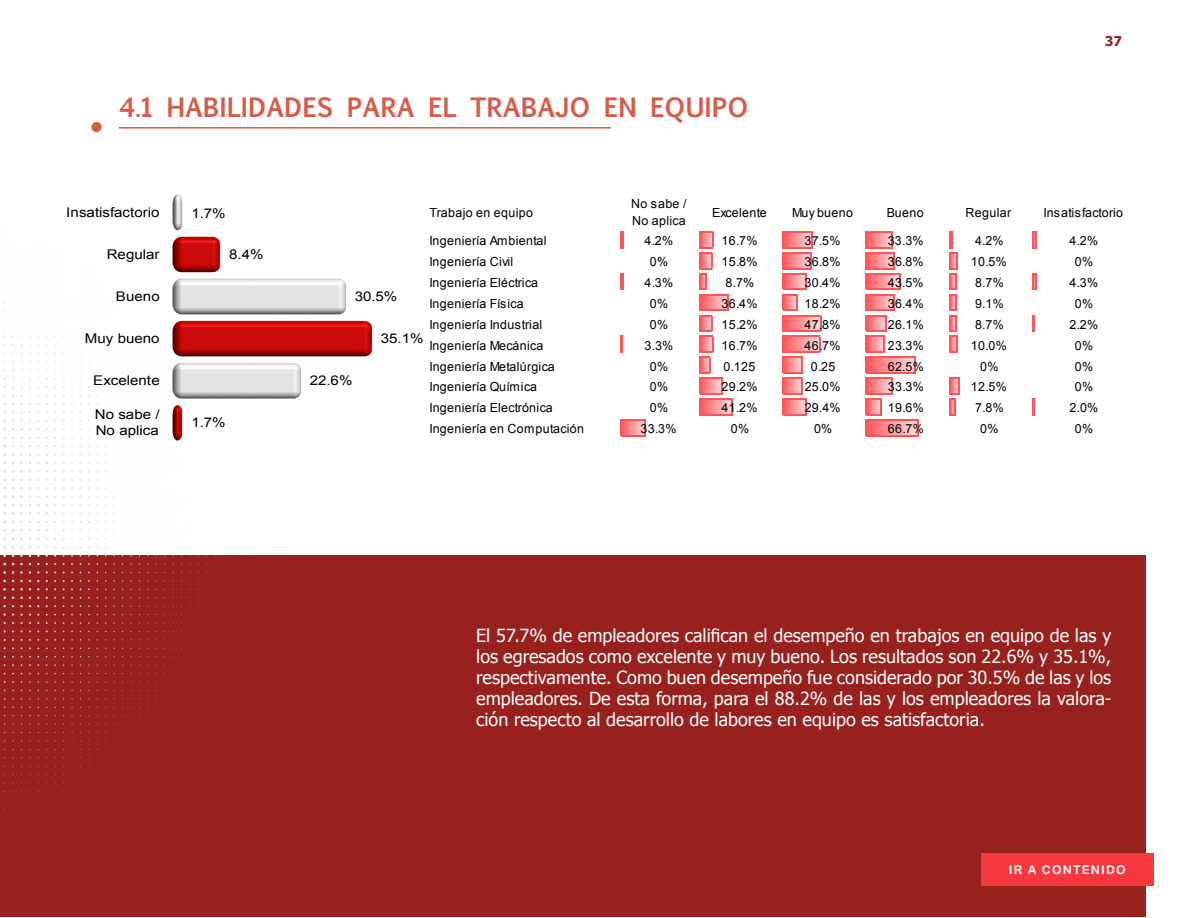
<style>
.page{position:relative;width:1188px;height:918px;background:#fff}
.page>*{position:absolute;margin:0;border:0;box-sizing:border-box;transform-origin:0 0}
.TITULOS{font:700 25.5px "Euphemia UCAS";color:#d75b48}
.t1{font:18px/21px "Tahoma";color:#fff;text-align:justify}
.t2{font:700 13.5px "Tahoma";color:#98211e}
.t3{font:13.35px/15.5px "Arial";color:#000;scale:1.13 1}
.t4{font:12.6px/16.6px "Arial";letter-spacing:.025em;color:#000}
.t5{font:12px "Arial Rounded MT Bold";letter-spacing:.1em;color:#fff}
</style>
<div class="page">
<div style="left:0;top:556px;width:1145px;height:361px;background:#98211e"></div>
<svg style="left:3px;top:428px;width:3px;height:11px"></svg>
<svg style="left:3px;top:470px;width:3px;height:11px"></svg>
<svg style="left:12px;top:470px;width:2px;height:11px"></svg>
<svg style="left:3px;top:487px;width:3px;height:11px"></svg>
<svg style="left:12px;top:487px;width:2px;height:11px"></svg>
<svg style="left:20px;top:487px;width:3px;height:11px"></svg>
<svg style="left:29px;top:487px;width:2px;height:11px"></svg>
<svg style="left:12px;top:504px;width:2px;height:11px"></svg>
<svg style="left:3px;top:504px;width:3px;height:19px"></svg>
<svg style="left:3px;top:529px;width:3px;height:11px"></svg>
<svg style="left:12px;top:529px;width:2px;height:11px"></svg>
<svg style="left:20px;top:529px;width:3px;height:11px"></svg>
<svg style="left:3px;top:546px;width:3px;height:11px"></svg>
<svg style="left:12px;top:546px;width:2px;height:11px"></svg>
<svg style="left:20px;top:546px;width:3px;height:11px"></svg>
<hr style="left:119px;top:127px;width:492px;height:2px;background:#d75b48">
<div style="left:91px;top:122px;width:11px;height:10px;background:#d75b48;border-radius:50%"></div>
<img style="left:172px;top:194px;width:200px;height:247px">
<svg style="left:621px;top:231px;width:3px;height:17px"></svg>
<hr style="left:783px;top:231px;width:30px;height:1px;background:#ff555a">
<svg style="left:1032px;top:231px;width:4px;height:17px"></svg>
<svg style="left:621px;top:273px;width:3px;height:17px"></svg>
<svg style="left:1032px;top:273px;width:4px;height:17px"></svg>
<svg style="left:813px;top:316px;width:7px;height:15px"></svg>
<hr style="left:783px;top:315px;width:38px;height:1px;background:#ff555a">
<hr style="left:783px;top:331px;width:38px;height:1px;background:#ff555a">
<svg style="left:783px;top:232px;width:30px;height:99px"></svg>
<svg style="left:820px;top:316px;width:1px;height:15px"></svg>
<svg style="left:1032px;top:315px;width:2px;height:17px"></svg>
<svg style="left:621px;top:336px;width:2px;height:17px"></svg>
<svg style="left:803px;top:337px;width:16px;height:15px"></svg>
<hr style="left:783px;top:336px;width:37px;height:1px;background:#ff555a">
<hr style="left:783px;top:352px;width:37px;height:1px;background:#ff555a">
<svg style="left:819px;top:337px;width:1px;height:15px"></svg>
<svg style="left:949px;top:231px;width:8px;height:122px"></svg>
<hr style="left:783px;top:372px;width:20px;height:2px;background:#ff555a">
<svg style="left:783px;top:337px;width:20px;height:35px"></svg>
<svg style="left:900px;top:358px;width:15px;height:14px"></svg>
<hr style="left:866px;top:357px;width:50px;height:1px;background:#ff555a">
<hr style="left:866px;top:372px;width:50px;height:2px;background:#ff555a">
<svg style="left:866px;top:231px;width:34px;height:141px"></svg>
<svg style="left:915px;top:358px;width:1px;height:14px"></svg>
<svg style="left:700px;top:231px;width:29px;height:163px"></svg>
<svg style="left:701px;top:400px;width:31px;height:14px"></svg>
<hr style="left:700px;top:399px;width:33px;height:1px;background:#ff555a">
<hr style="left:700px;top:414px;width:33px;height:1px;background:#ff555a">
<svg style="left:700px;top:400px;width:1px;height:14px"></svg>
<svg style="left:732px;top:400px;width:1px;height:14px"></svg>
<svg style="left:783px;top:378px;width:24px;height:37px"></svg>
<svg style="left:866px;top:378px;width:27px;height:37px"></svg>
<svg style="left:949px;top:378px;width:10px;height:37px"></svg>
<svg style="left:1032px;top:399px;width:2px;height:16px"></svg>
<svg style="left:621px;top:420px;width:25px;height:16px"></svg>
<div style="left:866px;top:420px;width:53px;height:16px;background:linear-gradient(to right,#ff555a,#ffe2e3)"></div>
<hr style="left:866px;top:420px;width:53px;height:1px;background:#ff555a">
<hr style="left:866px;top:435px;width:53px;height:1px;background:#ff555a">
<svg style="left:866px;top:421px;width:1px;height:14px"></svg>
<svg style="left:918px;top:421px;width:1px;height:14px"></svg>
<div style="left:981px;top:853px;width:173px;height:33px;background:#f5383e"></div>
<p class="TITULOS" style="left:119px;top:88px;width:631px">4.1 HABILIDADES PARA EL TRABAJO EN EQUIPO</p>
<p class="t2" style="left:1105px;top:31px;width:19px">37</p>
<p class="t3" style="left:66px;top:205px;width:84px">Insatisfactorio</p>
<p class="t3" style="left:107px;top:247px;width:48px">Regular</p>
<p class="t3" style="left:116px;top:289px;width:40px">Bueno</p>
<p class="t3" style="left:85px;top:331px;width:68px">Muy bueno</p>
<p class="t3" style="left:93px;top:373px;width:60px">Excelente</p>
<p class="t3" style="left:95px;top:407px;width:59px">No sabe /<br>No aplica</p>
<p class="t3" style="left:191px;top:205px;width:32px">1.7%</p>
<p class="t4" style="left:429px;top:204px;width:105px">Trabajo en equipo</p>
<p class="t4" style="left:631px;top:196px;width:57px">No sabe /<br>No aplica</p>
<p class="t4" style="left:712px;top:204px;width:56px">Excelente</p>
<p class="t4" style="left:792px;top:204px;width:62px">Muy bueno</p>
<p class="t4" style="left:887px;top:204px;width:39px">Bueno</p>
<p class="t4" style="left:966px;top:204px;width:47px">Regular</p>
<p class="t4" style="left:1044px;top:204px;width:81px">Insatisfactorio</p>
<p class="t4" style="left:429px;top:232px;width:119px">Ingeniería Ambiental</p>
<p class="t4" style="left:645px;top:232px;width:30px">4.2%</p>
<p class="t4" style="left:721px;top:232px;width:38px">16.7%</p>
<p class="t4" style="left:805px;top:232px;width:38px">37.5%</p>
<p class="t4" style="left:888px;top:232px;width:38px">33.3%</p>
<p class="t4" style="left:975px;top:232px;width:30px">4.2%</p>
<p class="t4" style="left:1070px;top:232px;width:30px">4.2%</p>
<p class="t4" style="left:430px;top:253px;width:85px">Ingeniería Civil</p>
<p class="t4" style="left:650px;top:253px;width:20px">0%</p>
<p class="t4" style="left:721px;top:253px;width:38px">15.8%</p>
<p class="t4" style="left:805px;top:253px;width:38px">36.8%</p>
<p class="t4" style="left:888px;top:253px;width:38px">36.8%</p>
<p class="t4" style="left:971px;top:253px;width:38px">10.5%</p>
<p class="t4" style="left:1075px;top:253px;width:20px">0%</p>
<p class="t4" style="left:430px;top:274px;width:110px">Ingeniería Eléctrica</p>
<p class="t4" style="left:645px;top:274px;width:30px">4.3%</p>
<p class="t4" style="left:726px;top:274px;width:30px">8.7%</p>
<p class="t4" style="left:805px;top:274px;width:38px">30.4%</p>
<p class="t4" style="left:888px;top:274px;width:38px">43.5%</p>
<p class="t4" style="left:975px;top:274px;width:30px">8.7%</p>
<p class="t4" style="left:1070px;top:274px;width:30px">4.3%</p>
<p class="t4" style="left:430px;top:295px;width:96px">Ingeniería Física</p>
<p class="t4" style="left:650px;top:295px;width:20px">0%</p>
<p class="t4" style="left:721px;top:295px;width:38px">36.4%</p>
<p class="t4" style="left:805px;top:295px;width:38px">18.2%</p>
<p class="t4" style="left:888px;top:295px;width:38px">36.4%</p>
<p class="t4" style="left:975px;top:295px;width:30px">9.1%</p>
<p class="t4" style="left:1075px;top:295px;width:20px">0%</p>
<p class="t4" style="left:430px;top:316px;width:114px">Ingeniería Industrial</p>
<p class="t4" style="left:650px;top:316px;width:20px">0%</p>
<p class="t4" style="left:722px;top:316px;width:38px">15.2%</p>
<p class="t4" style="left:805px;top:316px;width:38px">47.8%</p>
<p class="t4" style="left:888px;top:316px;width:38px">26.1%</p>
<p class="t4" style="left:975px;top:316px;width:30px">8.7%</p>
<p class="t4" style="left:1070px;top:316px;width:30px">2.2%</p>
<p class="t4" style="left:430px;top:337px;width:115px">Ingeniería Mecánica</p>
<p class="t4" style="left:645px;top:337px;width:30px">3.3%</p>
<p class="t4" style="left:722px;top:337px;width:38px">16.7%</p>
<p class="t4" style="left:805px;top:337px;width:38px">46.7%</p>
<p class="t4" style="left:888px;top:337px;width:38px">23.3%</p>
<p class="t4" style="left:971px;top:337px;width:38px">10.0%</p>
<p class="t4" style="left:1075px;top:337px;width:20px">0%</p>
<p class="t4" style="left:430px;top:358px;width:127px">Ingeniería Metalúrgica</p>
<p class="t4" style="left:650px;top:358px;width:20px">0%</p>
<p class="t4" style="left:724px;top:358px;width:33px">0.125</p>
<p class="t4" style="left:811px;top:358px;width:26px">0.25</p>
<p class="t4" style="left:888px;top:358px;width:38px">62.5%</p>
<p class="t4" style="left:980px;top:358px;width:20px">0%</p>
<p class="t4" style="left:1075px;top:358px;width:20px">0%</p>
<p class="t4" style="left:430px;top:379px;width:109px">Ingeniería Química</p>
<p class="t4" style="left:650px;top:379px;width:20px">0%</p>
<p class="t4" style="left:722px;top:379px;width:38px">29.2%</p>
<p class="t4" style="left:805px;top:379px;width:38px">25.0%</p>
<p class="t4" style="left:888px;top:379px;width:38px">33.3%</p>
<p class="t4" style="left:971px;top:379px;width:38px">12.5%</p>
<p class="t4" style="left:1075px;top:379px;width:20px">0%</p>
<p class="t4" style="left:430px;top:400px;width:125px">Ingeniería Electrónica</p>
<p class="t4" style="left:650px;top:400px;width:20px">0%</p>
<p class="t4" style="left:722px;top:400px;width:38px">41.2%</p>
<p class="t4" style="left:805px;top:400px;width:38px">29.4%</p>
<p class="t4" style="left:888px;top:400px;width:38px">19.6%</p>
<p class="t4" style="left:975px;top:400px;width:30px">7.8%</p>
<p class="t4" style="left:1070px;top:400px;width:30px">2.0%</p>
<p class="t4" style="left:430px;top:421px;width:156px">Ingeniería en Computación</p>
<p class="t4" style="left:641px;top:421px;width:38px">33.3%</p>
<p class="t4" style="left:731px;top:421px;width:20px">0%</p>
<p class="t4" style="left:814px;top:421px;width:20px">0%</p>
<p class="t4" style="left:888px;top:421px;width:38px">66.7%</p>
<p class="t4" style="left:980px;top:421px;width:20px">0%</p>
<p class="t4" style="left:1075px;top:421px;width:20px">0%</p>
<p class="t3" style="left:229px;top:247px;width:32px">8.4%</p>
<p class="t3" style="left:355px;top:289px;width:39px">30.5%</p>
<p class="t3" style="left:381px;top:331px;width:39px">35.1%</p>
<p class="t3" style="left:310px;top:373px;width:39px">22.6%</p>
<p class="t3" style="left:191px;top:415px;width:32px">1.7%</p>
<p class="t1" style="left:476px;top:624px;width:637px">El 57.7% de empleadores califican el desempeño en trabajos en equipo de las y los egresados como excelente y muy bueno. Los resultados son 22.6% y 35.1%, respectivamente. Como buen desempeño fue considerado por 30.5% de las y los empleadores. De esta forma, para el 88.2% de las y los empleadores la valora&shy;ción respecto al desarrollo de labores en equipo es satisfactoria.</p>
<p class="t5" style="left:1009px;top:862px;width:118px">IR A CONTENIDO</p>
</div>
